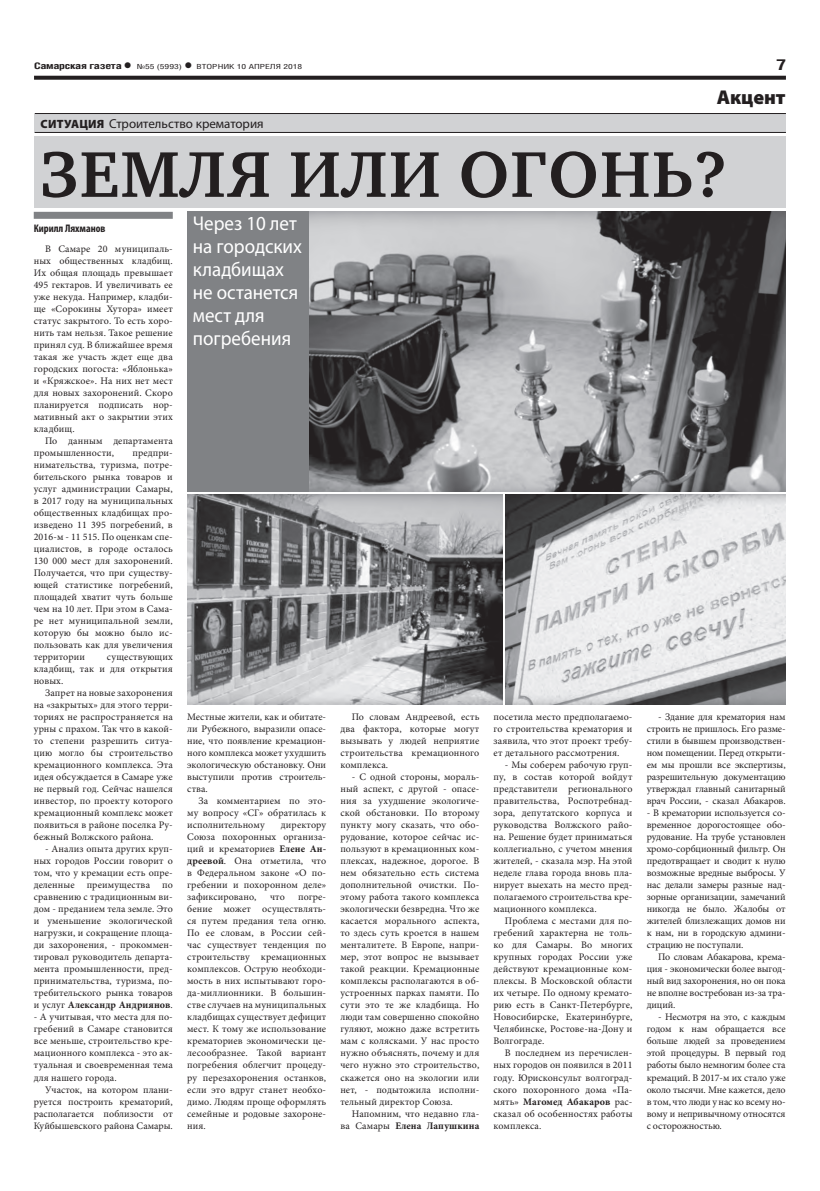
<style>
.page{position:relative;width:820px;height:1191px;background:#fff}
.page>*{position:absolute;margin:0;border:0;box-sizing:border-box;transform-origin:0 0}
.t1{font:700 66.2px "Charter C";letter-spacing:.02em;color:#231f20}
.t2{font:20px/23px "Myriad Pro";color:#fff;scale:.95 1}
.t3{font:900 20px "Myriad Pro";color:#231f20}
.t4{font:700 15px "Helios Cond";color:#231f20;scale:1.4 1}
.t5{font:13px "Myriad Pro";color:#231f20}
.t6{font:700 condensed 11px "Myriad Pro";color:#231f20}
.t7{font:10px/12px "Minion Pro";letter-spacing:.01em;color:#231f20;text-align:justify}
.t8{font:700 9px "Helios Cond";letter-spacing:-.02em;color:#231f20;scale:1.4 1}
.t9{font:7px "Helios Cond";color:#231f20;scale:1.4 1}
.s1{font-size:16px}
.s2{font-weight:700;font-size:16px}
.s3{font-weight:900;font-size:12px}
.s4{font-weight:700}
</style>
<div class="page">
<svg style="left:34px;top:76px;width:751px;height:4px;background:#322f2f"></svg>
<div style="left:34px;top:136px;width:751px;height:72px;background:#d1d2d4"></div>
<div style="left:35px;top:114px;width:750px;height:18px;background:#d1d2d4"></div>
<hr style="left:35px;top:113px;width:750px;height:1px;background:#231f20">
<hr style="left:35px;top:132px;width:750px;height:1px;background:#231f20">
<div style="left:34px;top:212px;width:139px;height:7px;background:#808285"></div>
<div style="left:187px;top:211px;width:122px;height:281px;background:#808285"></div>
<img style="left:309px;top:211px;width:476px;height:281px">
<img style="left:187px;top:494px;width:315px;height:210px">
<img style="left:505px;top:494px;width:280px;height:210px">
<p class="t8" style="left:34px;top:61px;width:71px">Самарская газета<span class="s1">•</span></p>
<p class="t9" style="left:137px;top:63px;width:120px">№55 (5993) <span class="s2">•</span> вторник 10 апреля 2018</p>
<h3 class="t4" style="left:775px;top:55px;width:9px">7</h3>
<h3 class="t5" style="left:41px;top:116px;width:225px"><span class="s3">Ситуация</span> Строительство крематория</h3>
<h2 class="t3" style="left:716px;top:86px;width:70px">Акцент</h2>
<h1 class="t1" style="left:41px;top:138px;width:687px">Земля или огонь?</h1>
<p class="t6" style="left:34px;top:222px;width:73px">Кирилл Ляхманов</p>
<p class="t7" style="left:34px;top:243px;width:140px;text-indent:11px">В Самаре 20 муниципаль&shy;ных общественных кладбищ.<br>Их общая площадь превышает 495 гектаров. И увеличивать ее уже некуда. Например, кладби&shy;ще «Сорокины Хутора» имеет статус закрытого. То есть хоро&shy;нить там нельзя. Такое решение принял суд. В ближайшее время такая же участь ждет еще два городских погоста: «Яблонька» и «Кряжское». На них нет мест для новых захоронений. Скоро планируется подписать нор&shy;мативный акт о закрытии этих кладбищ.</p>
<p class="t7" style="left:34px;top:435px;width:140px;text-indent:11px">По данным департамента промышленности,</p>
<p class="t7" style="left:34px;top:447px;width:140px;text-indent:99px">предпри&shy;нимательства, туризма, потре&shy;бительского рынка товаров и услуг администрации Самары, в 2017 году на муниципальных общественных кладбищах про&shy;изведено 11 395 погребений, в 2016-м - 11 515. По оценкам спе&shy;циалистов, в городе осталось 130 000 мест для захоронений.<br>Получается, что при существу&shy;ющей статистике погребений, площадей хватит чуть больше чем на 10 лет. При этом в Сама&shy;ре нет муниципальной земли, которую бы можно было ис&shy;пользовать как для увеличения территории</p>
<p class="t7" style="left:34px;top:651px;width:140px;text-indent:73px">существующих кладбищ, так и для открытия новых.</p>
<p class="t7" style="left:34px;top:687px;width:140px;text-indent:11px">Запрет на новые захоронения на «закрытых» для этого терри&shy;ториях не распространяется на урны с прахом. Так что в какой&shy;то степени разрешить ситуа&shy;цию могло бы строительство кремационного комплекса. Эта идея обсуждается в Самаре уже не первый год. Сейчас нашелся инвестор, по проекту которого кремационный комплекс может появиться в районе поселка Ру&shy;бежный Волжского района.</p>
<p class="t7" style="left:34px;top:843px;width:140px;text-indent:11px">- Анализ опыта других круп&shy;ных городов России говорит о том, что у кремации есть опре&shy;деленные преимущества по сравнению с традиционным ви&shy;дом - преданием тела земле. Это и уменьшение экологической нагрузки, и сокращение площа&shy;ди захоронения, - прокоммен&shy;тировал руководитель департа&shy;мента промышленности, пред&shy;принимательства, туризма, по&shy;требительского рынка товаров и услуг <span class="s4">Александр Андриянов</span>.</p>
<p class="t7" style="left:34px;top:1011px;width:140px">- А учитывая, что места для по&shy;гребений в Самаре становится все меньше, строительство кре&shy;мационного комплекса - это ак&shy;туальная и своевременная тема для нашего города.</p>
<p class="t7" style="left:34px;top:1083px;width:140px;text-indent:11px">Участок, на котором плани&shy;руется построить крематорий, располагается поблизости от Куйбышевского района Самары.</p>
<h2 class="t2" style="left:193px;top:211px;width:116px">Через 10 лет на городских кладбищах не останется мест для погребения</h2>
<p class="t7" style="left:187px;top:711px;width:140px">Местные жители, как и обитате&shy;ли Рубежного, выразили опасе&shy;ние, что появление кремацион&shy;ного комплекса может ухудшить экологическую обстановку. Они выступили против строитель&shy;ства.</p>
<p class="t7" style="left:187px;top:795px;width:140px;text-indent:11px">За комментарием по это&shy;му вопросу «СГ» обратилась к исполнительному</p>
<p class="t7" style="left:187px;top:819px;width:140px;text-indent:94px">директору Союза похоронных организа&shy;ций и крематориев <span class="s4">Елене Ан&shy;дреевой</span>. Она отметила, что в Федеральном законе «О по&shy;гребении и похоронном деле» зафиксировано,</p>
<p class="t7" style="left:187px;top:891px;width:140px;text-indent:111px">погре&shy;бение может осуществлять&shy;ся путем предания тела огню.<br>По ее словам, в России сей&shy;час существует тенденция по строительству кремационных комплексов. Острую необходи&shy;мость в них испытывают горо&shy;да-миллионники. В большин&shy;стве случаев на муниципальных кладбищах существует дефицит мест. К тому же использование крематориев экономически це&shy;лесообразнее. Такой вариант погребения облегчит процеду&shy;ру перезахоронения останков, если это вдруг станет необхо&shy;димо. Людям проще оформлять семейные и родовые захороне&shy;ния.</p>
<p class="t7" style="left:270px;top:891px;width:16px">что</p>
<p class="t7" style="left:340px;top:711px;width:140px;text-indent:11px">По словам Андреевой, есть два фактора, которые могут вызывать у людей неприятие строительства кремационного комплекса.</p>
<p class="t7" style="left:340px;top:771px;width:140px;text-indent:11px">- С одной стороны, мораль&shy;ный аспект, с другой - опасе&shy;ния за ухудшение экологиче&shy;ской обстановки. По второму пункту могу сказать, что обо&shy;рудование, которое сейчас ис&shy;пользуют в кремационных ком&shy;плексах, надежное, дорогое. В нем обязательно есть система дополнительной очистки. По&shy;этому работа такого комплекса экологически безвредна. Что же касается морального аспекта, то здесь суть кроется в нашем менталитете. В Европе, напри&shy;мер, этот вопрос не вызывает такой реакции. Кремационные комплексы располагаются в об&shy;устроенных парках памяти. По сути это те же кладбища. Но люди там совершенно спокойно гуляют, можно даже встретить мам с колясками. У нас просто нужно объяснять, почему и для чего нужно это строительство, скажется оно на экологии или нет, - подытожила исполни&shy;тельный директор Союза.</p>
<p class="t7" style="left:340px;top:1107px;width:140px;text-align:right">Напомним, что недавно гла&shy;ва Самары <span class="s4">Елена Лапушкина</span></p>
<p class="t7" style="left:493px;top:711px;width:140px">посетила место предполагаемо&shy;го строительства крематория и заявила, что этот проект требу&shy;ет детального рассмотрения.</p>
<p class="t7" style="left:493px;top:759px;width:140px;text-indent:11px">- Мы соберем рабочую груп&shy;пу, в состав которой войдут представители регионального правительства, Роспотребнад&shy;зора, депутатского корпуса и руководства Волжского райо&shy;на. Решение будет приниматься коллегиально, с учетом мнения жителей, - сказала мэр. На этой неделе глава города вновь пла&shy;нирует выехать на место пред&shy;полагаемого строительства кре&shy;мационного комплекса.</p>
<p class="t7" style="left:493px;top:915px;width:140px;text-indent:11px">Проблема с местами для по&shy;гребений характерна не толь&shy;ко для Самары. Во многих крупных городах России уже действуют кремационные ком&shy;плексы. В Московской области их четыре. По одному кремато&shy;рию есть в Санкт-Петербурге, Новосибирске, Екатеринбурге, Челябинске, Ростове-на-Дону и Волгограде.</p>
<p class="t7" style="left:493px;top:1047px;width:140px;text-indent:11px">В последнем из перечислен&shy;ных городов он появился в 2011 году. Юрисконсульт волгоград&shy;ского похоронного дома «Па&shy;мять» <span class="s4">Магомед Абакаров</span> рас&shy;сказал об особенностях работы комплекса.</p>
<p class="t7" style="left:646px;top:711px;width:140px;text-indent:11px">- Здание для крематория нам строить не пришлось. Его разме&shy;стили в бывшем производствен&shy;ном помещении. Перед открыти&shy;ем мы прошли все экспертизы, разрешительную документацию утверждал главный санитарный врач России, - сказал Абакаров.</p>
<p class="t7" style="left:646px;top:807px;width:140px">- В крематории используется со&shy;временное дорогостоящее обо&shy;рудование. На трубе установлен хромо-сорбционный фильтр. Он предотвращает и сводит к нулю возможные вредные выбросы. У нас делали замеры разные над&shy;зорные организации, замечаний никогда не было. Жалобы от жителей близлежащих домов ни к нам, ни в городскую админи&shy;страцию не поступали.</p>
<p class="t7" style="left:646px;top:951px;width:140px;text-indent:11px">По словам Абакарова, крема&shy;ция - экономически более выгод&shy;ный вид захоронения, но он пока не вполне востребован из-за тра&shy;диций.</p>
<p class="t7" style="left:646px;top:1011px;width:140px;text-indent:11px">- Несмотря на это, с каждым годом к нам обращается все больше людей за проведением этой процедуры. В первый год работы было немногим более ста кремаций. В 2017-м их стало уже около тысячи. Мне кажется, дело в том, что люди у нас ко всему но&shy;вому и непривычному относятся с осторожностью.</p>
</div>
